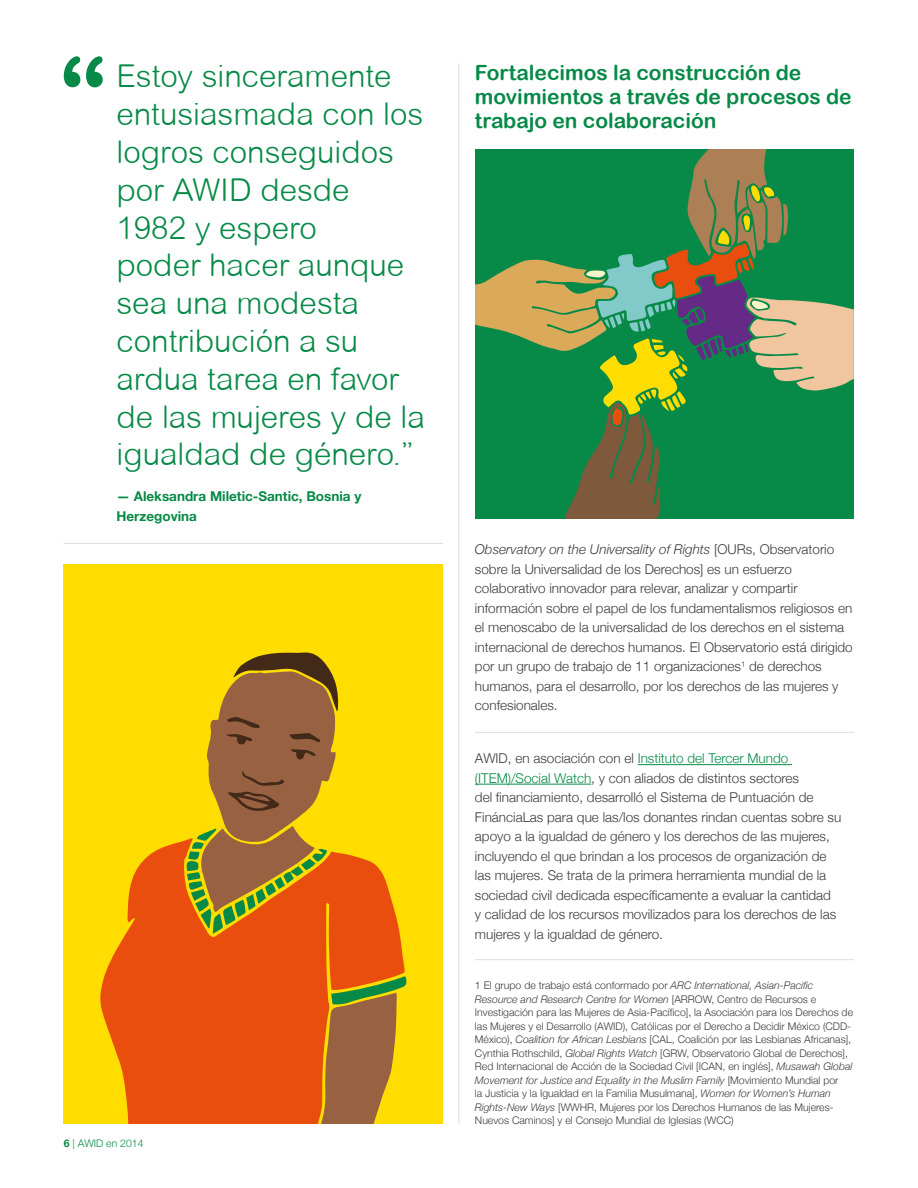
<style>
.page{position:relative;width:918px;height:1188px;background:#fff}
.page>*{position:absolute;margin:0;border:0;box-sizing:border-box;transform-origin:0 0}
.t1{font:300 31.5px/37.8px "Arial Rounded MT";color:#078a47}
.t2{font:21px/24px "Arial Rounded MT Bold";color:#078a47}
.t3{font:300 13.5px/19.5px "Helvetica Neue";color:#3c3c3b}
.t4{font:700 13.5px/19.5px "Helvetica Neue";color:#078a47}
.t5{font:300 10.5px/13.5px "Helvetica Neue";color:#3c3c3b}
.t6{font:300 10.5px "Helvetica Neue";color:#078a47}
.s1{font-weight:700}
.s2{font-style:italic}
.s3{color:#078a47}
</style>
<div class="page">
<svg style="left:475px;top:149px;width:379px;height:370px"></svg>
<div style="left:64px;top:564px;width:379px;height:560px;background:#fd0"></div>
<hr style="left:638px;top:764px;width:154px;height:1px;background:#078a47">
<hr style="left:475px;top:784px;width:116px;height:1px;background:#078a47">
<svg style="left:64px;top:56px;width:39px;height:31px"></svg>
<hr style="left:475px;top:732px;width:379px;height:1px;background:#dedede">
<hr style="left:64px;top:543px;width:379px;height:1px;background:#dedede">
<hr style="left:475px;top:959px;width:379px;height:1px;background:#dedede">
<hr style="left:459px;top:64px;width:1px;height:1060px;background:#dedede">
<svg style="left:100px;top:840px;width:305px;height:284px;fill:#e94e0f"></svg>
<svg style="left:318px;top:976px;width:89px;height:148px"></svg>
<svg style="left:186px;top:652px;width:153px;height:282px"></svg>
<h1 class="t1" style="left:117px;top:57px;width:310px">Estoy sinceramente entusiasmada con los logros conseguidos por AWID desde<br>1982 y espero<br>poder hacer aunque sea una modesta contribución a su ardua tarea en favor de las mujeres y de la igualdad de género.”</h1>
<p class="t4" style="left:117px;top:487px;width:246px">— Aleksandra Miletic-Santic, Bosnia y<br>Herzegovina</p>
<p class="t6" style="left:64px;top:1135px;width:81px"><span class="s1">6</span> | AWID en 2014</p>
<h2 class="t2" style="left:475px;top:60px;width:378px">Fortalecimos la construcción de movimientos a través de procesos de trabajo en colaboración</h2>
<p class="t3" style="left:475px;top:539px;width:379px"><span class="s2">Observatory on the Universality of Rights</span> [OURs, Observatorio sobre la Universalidad de los Derechos] es un esfuerzo colaborativo innovador para relevar, analizar y compartir información sobre el papel de los fundamentalismos religiosos en el menoscabo de la universalidad de los derechos en el sistema internacional de derechos humanos. El Observatorio está dirigido por un grupo de trabajo de 11 organizaciones<sup>1</sup> de derechos humanos, para el desarrollo, por los derechos de las mujeres y confesionales.</p>
<p class="t3" style="left:475px;top:748px;width:368px">AWID, en asociación con el <span class="s3">Instituto del Tercer Mundo (ITEM)/Social Watch</span>, y con aliados de distintos sectores<br>del financiamiento, desarrolló el Sistema de Puntuación de FinánciaLas para que las/los donantes rindan cuentas sobre su apoyo a la igualdad de género y los derechos de las mujeres, incluyendo el que brindan a los procesos de organización de las mujeres. Se trata de la primera herramienta mundial de la sociedad civil dedicada específicamente a evaluar la cantidad<br>y calidad de los recursos movilizados para los derechos de las mujeres y la igualdad de género.</p>
<p class="t5" style="left:475px;top:978px;width:380px">1 El grupo de trabajo está conformado por <span class="s2">ARC International, Asian-Pacific Resource and Research Centre for Women</span> [ARROW, Centro de Recursos e Investigación para las Mujeres de Asia-Pacífico], la Asociación para los Derechos de las Mujeres y el Desarrollo (AWID), Católicas por el Derecho a Decidir México (CDD-México), <span class="s2">Coalition for African Lesbians</span> [CAL, Coalición por las Lesbianas Africanas], Cynthia Rothschild, <span class="s2">Global Rights Watch</span> [GRW, Observatorio Global de Derechos], Red Internacional de Acción de la Sociedad Civil [ICAN, en inglés], <span class="s2">Musawah Global Movement for Justice and Equality in the Muslim Family</span> [Movimiento Mundial por<br>la Justicia y la Igualdad en la Familia Musulmana], <span class="s2">Women for Women’s Human Rights-New Ways</span> [WWHR, Mujeres por los Derechos Humanos de las Mujeres-Nuevos Caminos] y el Consejo Mundial de Iglesias (WCC)</p>
</div>
